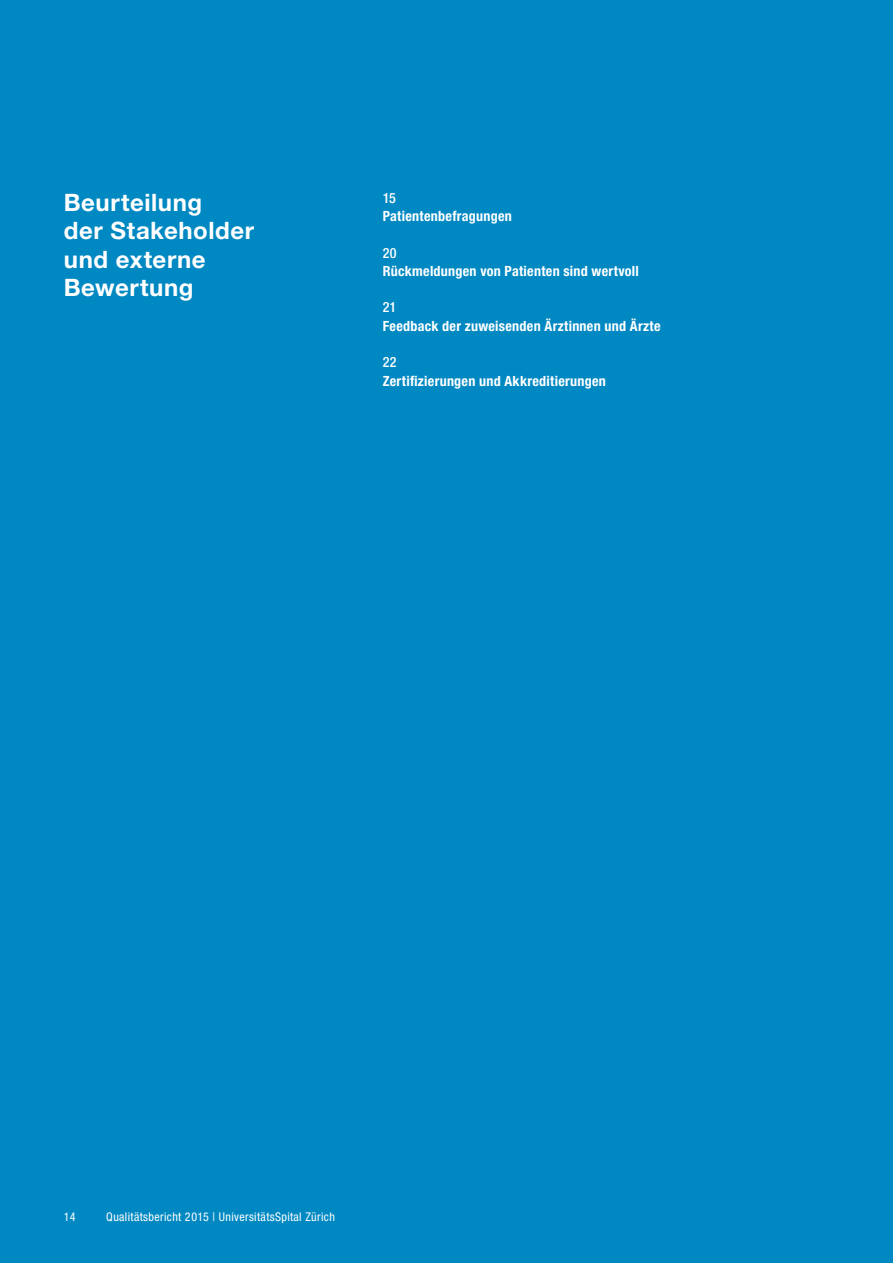
<style>
.page{position:relative;width:893px;height:1263px;background:#0088c2}
.page>*{position:absolute;margin:0;border:0;box-sizing:border-box;transform-origin:0 0}
.t1{font:700 24px/28.2px "Helvetica Neue LT Std";letter-spacing:.025em;color:#fff}
.t2{font:700 condensed 14.1px "Helvetica Neue LT Std";letter-spacing:.02em;color:#fff}
.t3{font:500 condensed 14.1px "Helvetica Neue LT Std";letter-spacing:.015em;color:#fff}
.t4{font:condensed 12px "Helvetica Neue LT Std";letter-spacing:.03em;color:#fff}
</style>
<div class="page">
<h1 class="t1" style="left:64px;top:188px;width:192px">Beurteilung<br>der Stakeholder und externe<br>Bewertung</h1>
<p class="t3" style="left:383px;top:189px;width:15px">15</p>
<p class="t2" style="left:383px;top:207px;width:131px">Patientenbefragungen</p>
<p class="t3" style="left:383px;top:244px;width:15px">20</p>
<p class="t2" style="left:383px;top:262px;width:258px">Rückmeldungen von Patienten sind wertvoll</p>
<p class="t3" style="left:383px;top:299px;width:15px">21</p>
<p class="t2" style="left:383px;top:317px;width:279px">Feedback der zuweisenden Ärztinnen und Ärzte</p>
<p class="t3" style="left:383px;top:354px;width:15px">22</p>
<p class="t2" style="left:383px;top:372px;width:225px">Zertifizierungen und Akkreditierungen</p>
<p class="t4" style="left:64px;top:1209px;width:13px">14</p>
<p class="t4" style="left:106px;top:1209px;width:230px">Qualitätsbericht 2015 | UniversitätsSpital Zürich</p>
</div>
